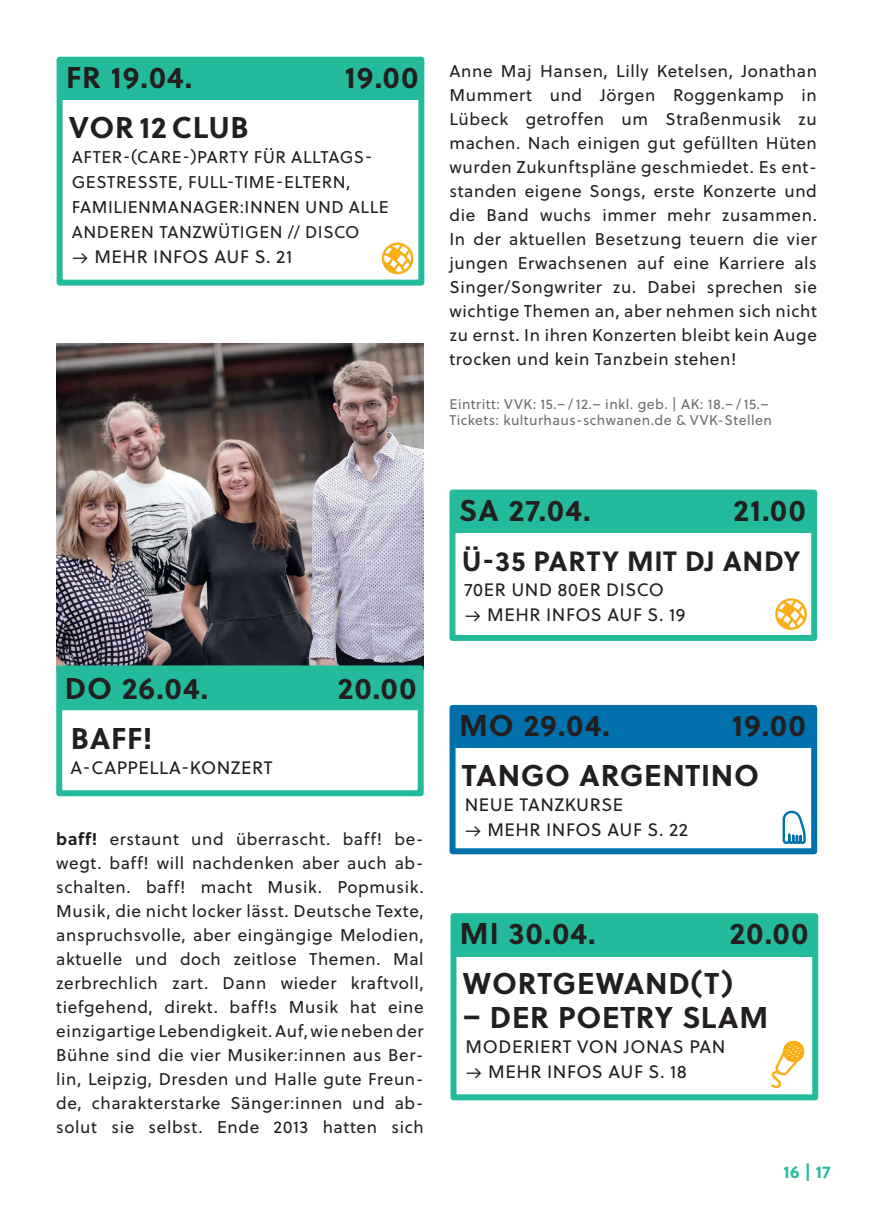
<style>
.page{position:relative;width:874px;height:1225px;background:#fff}
.page>*{position:absolute;margin:0;border:0;box-sizing:border-box;transform-origin:0 0}
.t1{font:700 30px/50px "Soleil";letter-spacing:.025em;color:#231f20}
.t2{font:700 27.8px "Soleil";letter-spacing:.02em;color:#231f20}
.t3{font:18px "Soleil";letter-spacing:.03em;color:#231f20}
.t4{font:17px/24px "Soleil";letter-spacing:.035em;color:#231f20;text-align:justify}
.t5{font:700 17px "Soleil";color:#24bb9d}
.t6{font:14px/16px "Soleil";letter-spacing:.03em;color:#6c6d70}
.s1{font-weight:700}
</style>
<div class="page">
<div style="left:449px;top:489px;width:367px;height:152px;border:6px solid #24bb9d"></div>
<div style="left:453px;top:494px;width:361px;height:39px;background:#24bb9d"></div>
<img style="left:56px;top:343px;width:367px;height:322px">
<div style="left:56px;top:665px;width:367px;height:131px;border:6px solid #24bb9d"></div>
<div style="left:59px;top:668px;width:362px;height:42px;background:#24bb9d"></div>
<div style="left:57px;top:57px;width:367px;height:229px;border:6px solid #24bb9d"></div>
<div style="left:61px;top:61px;width:360px;height:39px;background:#24bb9d"></div>
<div style="left:450px;top:913px;width:367px;height:187px;border:6px solid #24bb9d"></div>
<div style="left:454px;top:918px;width:361px;height:38px;background:#24bb9d"></div>
<svg style="left:771px;top:1040px;width:34px;height:49px"></svg>
<svg style="left:381px;top:242px;width:33px;height:33px"></svg>
<svg style="left:775px;top:598px;width:32px;height:32px"></svg>
<div style="left:449px;top:705px;width:367px;height:149px;border:6px solid #0071ad"></div>
<div style="left:453px;top:709px;width:361px;height:39px;background:#0071ad"></div>
<svg style="left:782px;top:810px;width:24px;height:35px"></svg>
<h1 class="t1" style="left:66px;top:51px;width:128px">FR 19.04.</h1>
<h1 class="t1" style="left:344px;top:51px;width:75px">19.00</h1>
<h1 class="t1" style="left:69px;top:101px;width:182px">VOR 12 CLUB</h1>
<p class="t4" style="left:72px;top:144px;width:318px;line-height:25px;text-align:left">AFTER-(CARE-)PARTY FÜR ALLTAGS-<br>GESTRESSTE, FULL-TIME-ELTERN,<br>FAMILIENMANAGER:INNEN UND ALLE<br>ANDEREN TANZWÜTIGEN // DISCO</p>
<p class="t3" style="left:72px;top:243px;width:222px">→ MEHR INFOS AUF S. 21</p>
<p class="t4" style="left:449px;top:58px;width:369px">Anne Maj Hansen, Lilly Ketelsen, Jonathan Mummert und Jörgen Roggenkamp in Lübeck getroffen um Straßenmusik zu machen. Nach einigen gut gefüllten Hüten wurden Zukunftspläne geschmiedet. Es ent&shy;standen eigene Songs, erste Konzerte und die Band wuchs immer mehr zusammen.<br>In der aktuellen Besetzung teuern die vier jungen Erwachsenen auf eine Karriere als Singer/Songwriter zu. Dabei sprechen sie wichtige Themen an, aber nehmen sich nicht zu ernst. In ihren Konzerten bleibt kein Auge trocken und kein Tanzbein stehen!</p>
<p class="t6" style="left:449px;top:395px;width:324px">Eintritt: VVK: 15.– / 12.– inkl. geb. | AK: 18.– / 15.–<br>Tickets: kulturhaus-schwanen.de &amp; VVK-Stellen</p>
<h1 class="t1" style="left:65px;top:662px;width:145px">DO 26.04.</h1>
<h1 class="t1" style="left:337px;top:662px;width:80px">20.00</h1>
<h1 class="t1" style="left:71px;top:712px;width:83px">BAFF!</h1>
<p class="t3" style="left:70px;top:755px;width:204px">A-CAPPELLA-KONZERT</p>
<p class="t4" style="left:56px;top:826px;width:369px"><span class="s1">baff!</span> erstaunt und überrascht. baff! be&shy;wegt. baff! will nachdenken aber auch ab&shy;schalten. baff! macht Musik. Popmusik.<br>Musik, die nicht locker lässt. Deutsche Texte, anspruchsvolle, aber eingängige Melodien, aktuelle und doch zeitlose Themen. Mal zerbrechlich zart. Dann wieder kraftvoll, tiefgehend, direkt. baff!s Musik hat eine einzigartige Lebendigkeit. Auf, wie neben der Bühne sind die vier Musiker:innen aus Ber&shy;lin, Leipzig, Dresden und Halle gute Freun&shy;de, charakterstarke Sänger:innen und ab&shy;solut sie selbst. Ende 2013 hatten sich</p>
<h1 class="t1" style="left:459px;top:483px;width:133px">SA 27.04.</h1>
<h1 class="t1" style="left:732px;top:483px;width:74px">21.00</h1>
<h2 class="t2" style="left:461px;top:539px;width:340px">Ü-35 PARTY MIT DJ ANDY</h2>
<p class="t3" style="left:464px;top:576px;width:201px">70ER UND 80ER DISCO</p>
<p class="t3" style="left:464px;top:601px;width:222px">→ MEHR INFOS AUF S. 19</p>
<h1 class="t1" style="left:459px;top:699px;width:152px">MO 29.04.</h1>
<h1 class="t1" style="left:461px;top:699px;width:345px;text-indent:270px">19.00<br>TANGO ARGENTINO</h1>
<p class="t3" style="left:464px;top:791px;width:160px">NEUE TANZKURSE</p>
<p class="t3" style="left:464px;top:816px;width:225px">→ MEHR INFOS AUF S. 22</p>
<h1 class="t1" style="left:459px;top:907px;width:137px">MI 30.04.</h1>
<h1 class="t1" style="left:462px;top:907px;width:347px;text-indent:266px">20.00<br>WORTGEWAND(T)</h1>
<h1 class="t1" style="left:462px;top:991px;width:307px">– DER POETRY SLAM</h1>
<p class="t3" style="left:465px;top:1033px;width:261px">MODERIERT VON JONAS PAN</p>
<p class="t3" style="left:465px;top:1058px;width:223px">→ MEHR INFOS AUF S. 18</p>
<p class="t5" style="left:783px;top:1159px;width:48px">16 | 17</p>
</div>
